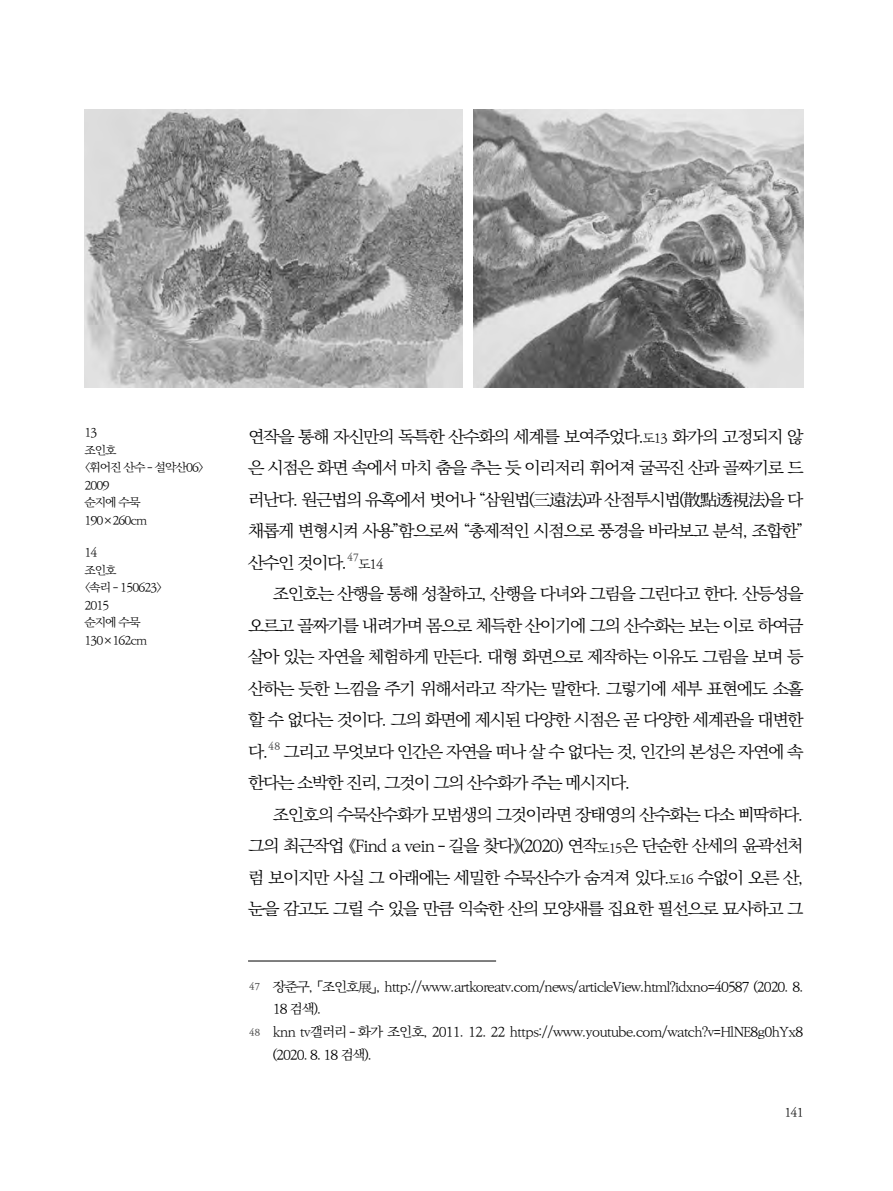
<style>
.page{position:relative;width:893px;height:1191px;background:#fff}
.page>*{position:absolute;margin:0;border:0;box-sizing:border-box;transform-origin:0 0}
.본문{font:16.62px/31.5px "Ko Pub World Batang PL";letter-spacing:-.08em;color:#000;text-align:justify;scale:1.05 1}
.각주{font:13.3px/22.8px "Ko Pub World Batang PL";letter-spacing:-.08em;color:#000;scale:1.05 1}
.본문-2{font:12.42px "Ko Pub World Batang PL";color:#000;scale:1.05 1}
.보조설명7_세리프{font:11.72px "Ko Pub World Batang PL";letter-spacing:-.08em;color:#000;scale:1.05 1}
.본문-3{font:9.62px "Ko Pub World Batang PM";color:#474747;scale:1.05 1}
.s1{font-size:12.42px}
.s2{font-family:"Noto Serif SC"}
.s3{font-family:"Ko Pub World Batang PM";font-size:9.1px;color:#474747}
.s4{font-family:"Noto Serif SC";font-weight:300}
</style>
<div class="page">
<hr style="left:248px;top:960px;width:248px;height:1px;background:#000">
<img style="left:84px;top:109px;width:378px;height:278px">
<img style="left:473px;top:109px;width:331px;height:278px">
<p class="보조설명7_세리프" style="left:84px;top:424px;width:14px">13</p>
<p class="보조설명7_세리프" style="left:84px;top:442px;width:32px">조인호</p>
<p class="보조설명7_세리프" style="left:84px;top:459px;width:116px">&lt;휘어진 산수－설악산06&gt;</p>
<p class="보조설명7_세리프" style="left:84px;top:477px;width:25px">2009</p>
<p class="보조설명7_세리프" style="left:84px;top:494px;width:55px">순지에 수묵</p>
<p class="보조설명7_세리프" style="left:84px;top:512px;width:61px">190×260cm</p>
<p class="보조설명7_세리프" style="left:84px;top:544px;width:14px">14</p>
<p class="보조설명7_세리프" style="left:84px;top:561px;width:32px">조인호</p>
<p class="보조설명7_세리프" style="left:84px;top:579px;width:76px">&lt;속리－150623&gt;</p>
<p class="보조설명7_세리프" style="left:84px;top:596px;width:25px">2015</p>
<p class="보조설명7_세리프" style="left:84px;top:614px;width:55px">순지에 수묵</p>
<p class="보조설명7_세리프" style="left:84px;top:631px;width:61px">130×162cm</p>
<p class="본문" style="left:248px;top:421px;width:531px">연작을 통해 자신만의 독특한 산수화의 세계를 보여주었다.<span class="s1">도13</span> 화가의 고정되지 않 은 시점은 화면 속에서 마치 춤을 추는 듯 이리저리 휘어져 굴곡진 산과 골짜기로 드 러난다. 원근법의 유혹에서 벗어나 “삼원법(<span class="s2">三遠法</span>)과 산점투시법(<span class="s2">散點透視法</span>)을 다 채롭게 변형시켜 사용”함으로써 “총제적인 시점으로 풍경을 바라보고 분석, 조합한” 산수인 것이다.</p>
<p class="본문-3" style="left:345px;top:550px;width:16px">４７</p>
<p class="본문-2" style="left:358px;top:555px;width:26px">도14</p>
<p class="본문" style="left:248px;top:578px;width:531px;text-indent:25px">조인호는 산행을 통해 성찰하고, 산행을 다녀와 그림을 그린다고 한다. 산등성을 오르고 골짜기를 내려가며 몸으로 체득한 산이기에 그의 산수화는 보는 이로 하여금 살아 있는 자연을 체험하게 만든다. 대형 화면으로 제작하는 이유도 그림을 보며 등 산하는 듯한 느낌을 주기 위해서라고 작가는 말한다. 그렇기에 세부 표현에도 소홀 할 수 없다는 것이다. 그의 화면에 제시된 다양한 시점은 곧 다양한 세계관을 대변한 다.</p>
<p class="본문-3" style="left:266px;top:739px;width:16px">４８</p>
<p class="본문" style="left:248px;top:736px;width:531px;text-indent:36px">그리고 무엇보다 인간은 자연을 떠나 살 수 없다는 것, 인간의 본성은 자연에 속 한다는 소박한 진리, 그것이 그의 산수화가 주는 메시지다.</p>
<p class="본문" style="left:248px;top:799px;width:531px;text-indent:25px">조인호의 수묵산수화가 모범생의 그것이라면 장태영의 산수화는 다소 삐딱하다. 그의 최근작업 《Find a vein－길을 찾다》(2020) 연작<span class="s1">도15</span>은 단순한 산세의 윤곽선처 럼 보이지만 사실 그 아래에는 세밀한 수묵산수가 숨겨져 있다.<span class="s1">도16</span> 수없이 오른 산, 눈을 감고도 그릴 수 있을 만큼 익숙한 산의 모양새를 집요한 필선으로 묘사하고 그</p>
<p class="각주" style="left:273px;top:975px;width:507px;text-indent:-25px"><span class="s3">４７</span> 장준구, 「조인호<span class="s4">展</span>」, http://www.artkoreatv.com/news/articleView.html?idxno=40587 (2020. 8.<br>18 검색).</p>
<p class="각주" style="left:273px;top:1021px;width:507px;text-indent:-25px"><span class="s3">４８</span> knn tv갤러리－화가 조인호, 2011. 12. 22 https://www.youtube.com/watch?v=HlNE8g0hYx8 (2020. 8. 18 검색).</p>
<p class="보조설명7_세리프" style="left:785px;top:1104px;width:20px">141</p>
</div>
